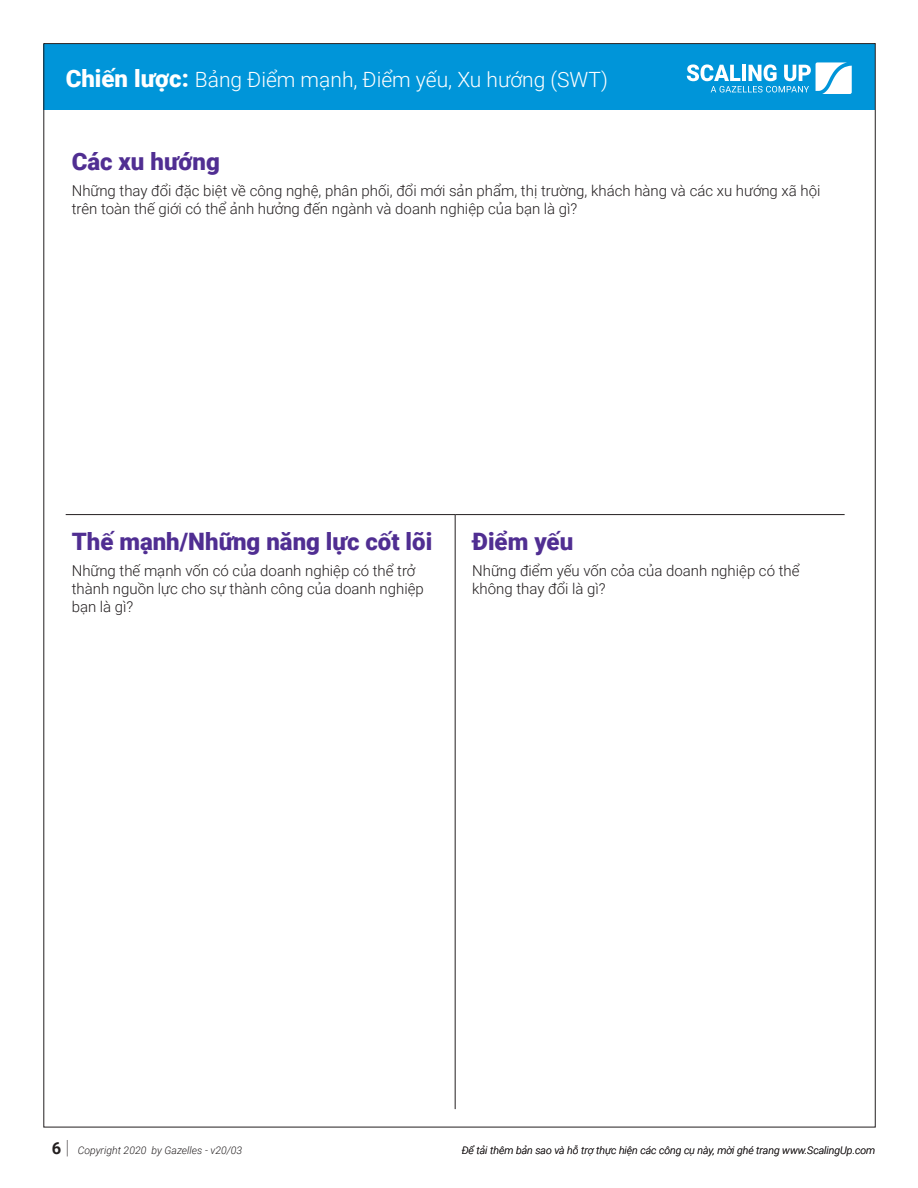
<style>
.page{position:relative;width:918px;height:1188px;background:#fff}
.page>*{position:absolute;margin:0;border:0;box-sizing:border-box;transform-origin:0 0}
.t1{font:900 24px "Roboto";color:#502e92}
.t2{font:300 21px "Roboto";color:#fff}
.t3{font:300 15px/18px "Roboto";color:#231f20}
.t4{font:italic 300 10.5px "Roboto";color:#231f20}
.s1{font-weight:900;font-size:24px}
.s2{font-weight:700;font-style:normal;font-size:16.5px}
.s3{font-weight:100;font-style:normal;font-size:19.5px}
</style>
<div class="page">
<hr style="left:66px;top:514px;width:389px;height:1px;background:#231f20">
<hr style="left:455px;top:514px;width:390px;height:1px;background:#231f20">
<hr style="left:455px;top:515px;width:1px;height:594px;background:#231f20">
<div style="left:43px;top:44px;width:832px;height:66px;background:#0095d9"></div>
<svg style="left:687px;top:62px;width:165px;height:32px"></svg>
<h2 class="t2" style="left:66px;top:64px;width:544px"><span class="s1">Chiến lược:</span> Bảng Điểm mạnh, Điểm yếu, Xu hướng (SWT)</h2>
<h1 class="t1" style="left:72px;top:144px;width:150px">Các xu hướng</h1>
<p class="t3" style="left:72px;top:181px;width:750px">Những thay đổi đặc biệt về công nghệ, phân phối, đổi mới sản phẩm, thị trường, khách hàng và các xu hướng xã hội trên toàn thế giới có thể ảnh hưởng đến ngành và doanh nghiệp của bạn là gì?</p>
<h1 class="t1" style="left:72px;top:524px;width:362px">Thế mạnh/Những năng lực cốt lõi</h1>
<p class="t3" style="left:72px;top:561px;width:354px">Những thế mạnh vốn có của doanh nghiệp có thể trở thành nguồn lực cho sự thành công của doanh nghiệp bạn là gì?</p>
<h1 class="t1" style="left:472px;top:524px;width:103px">Điểm yếu</h1>
<p class="t3" style="left:472px;top:561px;width:329px">Những điểm yếu vốn cỏa của doanh nghiệp có thể không thay đổi là gì?</p>
<p class="t4" style="left:52px;top:1143px;width:192px"><span class="s2">6</span> <span class="s3">|</span> Copyright 2020 by Gazelles - v20/03</p>
<p class="t4" style="left:462px;top:1143px;width:415px">Để tải thêm bản sao và hỗ trợ thực hiện các công cụ này, mời ghé trang www.ScalingUp.com</p>
</div>
